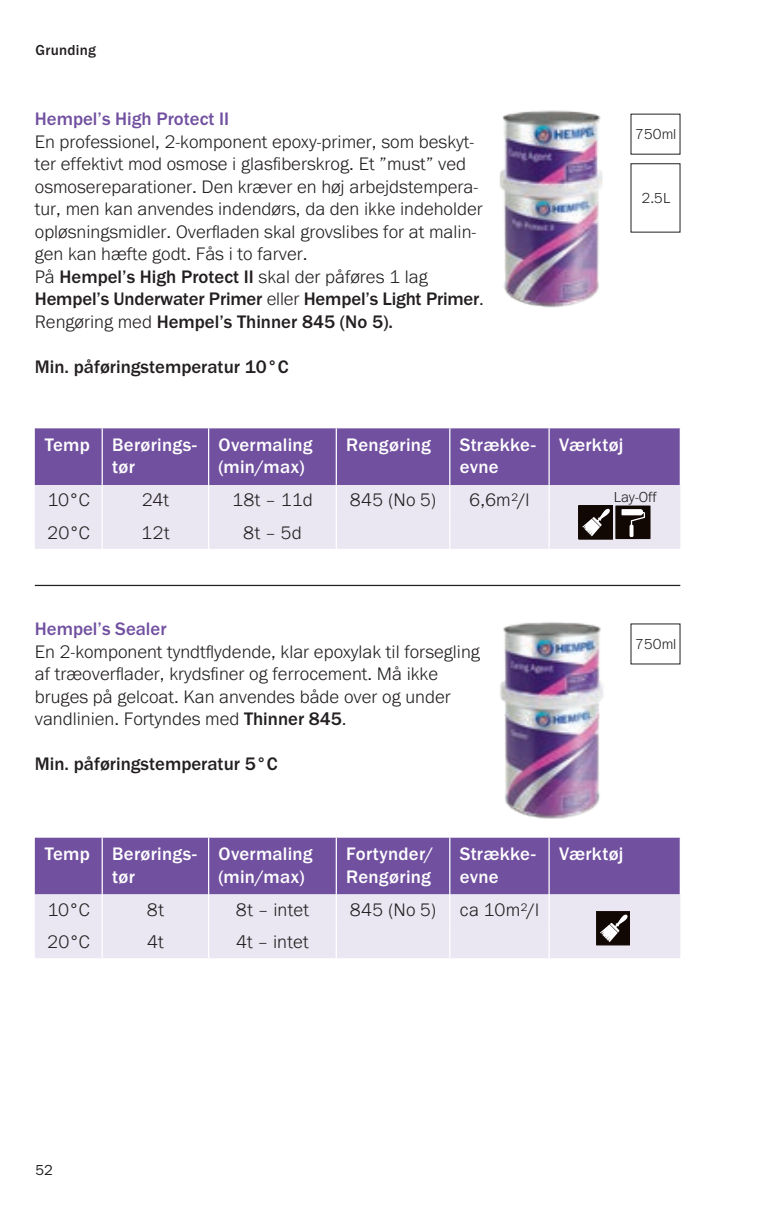
<style>
.page{position:relative;width:759px;height:1205px;background:#fff}
.page>*{position:absolute;margin:0;border:0;box-sizing:border-box;transform-origin:0 0}
.Produktbeskrivelse_s{font:300 18.75px/22.5px "Franklin Gothic URW";color:#231f20}
.Produktbeskrivelse_s-2{font:500 18.75px/22.5px "Franklin Gothic URW";color:#231f20}
.Table__7_5pt_Heading{font:500 18.75px/22.5px "Franklin Gothic URW";letter-spacing:.015em;color:#fff}
.Table__7_5pt_Text{font:300 18.75px "Franklin Gothic URW";letter-spacing:.01em;color:#231f20}
.Produktoverskrift{font:500 18.75px "Franklin Gothic URW";color:#7150a0}
.Mellemrubrik_-_DK{font:300 15px "Franklin Gothic URW";color:#231f20}
.t1{font:500 15px "Franklin Gothic URW";letter-spacing:.02em;color:#231f20}
.Billedtekst_-_DK{font:300 15px "Franklin Gothic URW";color:#231f20}
.t2{font:15px "Franklin Gothic URW Boo";color:#231f20}
.s1{font-weight:300}
.s2{font-weight:500}
</style>
<div class="page">
<div style="left:35px;top:428px;width:644px;height:57px;background:#7150a0"></div>
<div style="left:35px;top:485px;width:645px;height:64px;background:#eae7f2"></div>
<hr style="left:102px;top:428px;width:1px;height:57px;background:#fff">
<hr style="left:208px;top:428px;width:1px;height:57px;background:#fff">
<hr style="left:335px;top:428px;width:2px;height:57px;background:#fff">
<hr style="left:449px;top:428px;width:1px;height:57px;background:#fff">
<hr style="left:548px;top:428px;width:1px;height:57px;background:#fff">
<hr style="left:102px;top:485px;width:1px;height:31px;background:#fff">
<hr style="left:208px;top:485px;width:1px;height:31px;background:#fff">
<hr style="left:335px;top:485px;width:2px;height:31px;background:#fff">
<hr style="left:449px;top:485px;width:1px;height:31px;background:#fff">
<hr style="left:548px;top:485px;width:1px;height:31px;background:#fff">
<hr style="left:102px;top:516px;width:1px;height:33px;background:#fff">
<hr style="left:208px;top:516px;width:1px;height:33px;background:#fff">
<hr style="left:335px;top:516px;width:2px;height:33px;background:#fff">
<hr style="left:449px;top:516px;width:1px;height:33px;background:#fff">
<hr style="left:548px;top:516px;width:1px;height:33px;background:#fff">
<div style="left:35px;top:838px;width:644px;height:56px;background:#7150a0"></div>
<div style="left:35px;top:894px;width:645px;height:64px;background:#eae7f2"></div>
<hr style="left:102px;top:838px;width:1px;height:56px;background:#fff">
<hr style="left:208px;top:838px;width:1px;height:56px;background:#fff">
<hr style="left:335px;top:838px;width:2px;height:56px;background:#fff">
<hr style="left:449px;top:838px;width:1px;height:56px;background:#fff">
<hr style="left:548px;top:838px;width:1px;height:56px;background:#fff">
<hr style="left:102px;top:894px;width:1px;height:31px;background:#fff">
<hr style="left:208px;top:894px;width:1px;height:31px;background:#fff">
<hr style="left:335px;top:894px;width:2px;height:31px;background:#fff">
<hr style="left:449px;top:894px;width:1px;height:31px;background:#fff">
<hr style="left:548px;top:894px;width:1px;height:31px;background:#fff">
<hr style="left:102px;top:925px;width:1px;height:33px;background:#fff">
<hr style="left:208px;top:925px;width:1px;height:33px;background:#fff">
<hr style="left:335px;top:925px;width:2px;height:33px;background:#fff">
<hr style="left:449px;top:925px;width:1px;height:33px;background:#fff">
<hr style="left:548px;top:925px;width:1px;height:33px;background:#fff">
<hr style="left:35px;top:585px;width:645px;height:1px;background:#231f20">
<div style="left:578px;top:505px;width:33px;height:34px;background:#110703"></div>
<div style="left:578px;top:505px;width:33px;height:34px;border:1px solid #110703"></div>
<svg style="left:582px;top:508px;width:28px;height:28px"></svg>
<div style="left:615px;top:505px;width:35px;height:34px;background:#110703"></div>
<svg style="left:621px;top:509px;width:23px;height:28px"></svg>
<div style="left:596px;top:911px;width:33px;height:34px;background:#110703"></div>
<div style="left:596px;top:911px;width:33px;height:34px;border:1px solid #110703"></div>
<svg style="left:600px;top:914px;width:28px;height:28px"></svg>
<img style="left:500px;top:110px;width:103px;height:198px">
<img style="left:500px;top:622px;width:103px;height:197px">
<p class="t1" style="left:35px;top:40px;width:62px">Grunding</p>
<p class="Produktoverskrift" style="left:35px;top:108px;width:196px">Hempel’s High Protect II</p>
<p class="Produktbeskrivelse_s" style="left:35px;top:130px;width:449px">En professionel, 2-komponent epoxy-primer, som beskyt&shy;ter effektivt mod osmose i glasfiberskrog. Et ”must” ved osmosereparationer. Den kræver en høj arbejdstempera&shy;tur, men kan anvendes indendørs, da den ikke indeholder opløsningsmidler. Overfladen skal grovslibes for at malin&shy;gen kan hæfte godt. Fås i to farver.</p>
<p class="Produktbeskrivelse_s-2" style="left:35px;top:265px;width:450px"><span class="s1">På</span> Hempel’s High Protect II <span class="s1">skal der påføres 1 lag<br></span>Hempel’s Underwater Primer <span class="s1">eller</span> Hempel’s Light Primer<span class="s1">.<br>Rengøring med</span> Hempel’s Thinner 845 (No 5).</p>
<p class="Produktbeskrivelse_s-2" style="left:35px;top:355px;width:255px">Min. påføringstemperatur 10°C</p>
<p class="Mellemrubrik_-_DK" style="left:635px;top:125px;width:43px">750ml</p>
<p class="Mellemrubrik_-_DK" style="left:641px;top:189px;width:30px">2.5L</p>
<p class="Table__7_5pt_Heading" style="left:45px;top:433px;width:47px">Temp</p>
<p class="Table__7_5pt_Heading" style="left:112px;top:433px;width:86px">Berørings&shy;tør</p>
<p class="Table__7_5pt_Heading" style="left:218px;top:433px;width:95px">Overmaling (min/max)</p>
<p class="Table__7_5pt_Heading" style="left:346px;top:433px;width:86px">Rengøring</p>
<p class="Table__7_5pt_Heading" style="left:459px;top:433px;width:77px">Strække&shy;evne</p>
<p class="Table__7_5pt_Heading" style="left:559px;top:433px;width:66px">Værktøj</p>
<p class="Table__7_5pt_Text" style="left:47px;top:488px;width:44px">10°C</p>
<p class="Table__7_5pt_Text" style="left:142px;top:488px;width:29px">24t</p>
<p class="Table__7_5pt_Text" style="left:232px;top:488px;width:82px">18t – 11d</p>
<p class="Table__7_5pt_Text" style="left:349px;top:488px;width:88px">845 (No 5)</p>
<p class="Table__7_5pt_Text" style="left:469px;top:488px;width:62px">6,6m²/l</p>
<p class="Table__7_5pt_Text" style="left:47px;top:521px;width:44px">20°C</p>
<p class="Table__7_5pt_Text" style="left:141px;top:521px;width:30px">12t</p>
<p class="Table__7_5pt_Text" style="left:243px;top:521px;width:60px">8t – 5d</p>
<p class="Billedtekst_-_DK" style="left:613px;top:487px;width:45px">Lay-Off</p>
<p class="Produktoverskrift" style="left:35px;top:617px;width:133px">Hempel’s Sealer</p>
<p class="Produktbeskrivelse_s" style="left:35px;top:640px;width:446px">En 2-komponent tyndtflydende, klar epoxylak til forsegling af træoverflader, krydsfiner og ferrocement. Må ikke bruges på gelcoat. Kan anvendes både over og under vandlinien. Fortyndes med <span class="s2">Thinner 845</span>.</p>
<p class="Produktbeskrivelse_s-2" style="left:35px;top:752px;width:244px">Min. påføringstemperatur 5°C</p>
<p class="Mellemrubrik_-_DK" style="left:635px;top:635px;width:43px">750ml</p>
<p class="Table__7_5pt_Heading" style="left:45px;top:842px;width:47px">Temp</p>
<p class="Table__7_5pt_Heading" style="left:112px;top:842px;width:86px">Berørings&shy;tør</p>
<p class="Table__7_5pt_Heading" style="left:218px;top:842px;width:95px">Overmaling (min/max)</p>
<p class="Table__7_5pt_Heading" style="left:346px;top:842px;width:89px">Fortynder/<br>Rengøring</p>
<p class="Table__7_5pt_Heading" style="left:459px;top:842px;width:77px">Strække&shy;evne</p>
<p class="Table__7_5pt_Heading" style="left:559px;top:842px;width:66px">Værktøj</p>
<p class="Table__7_5pt_Text" style="left:47px;top:898px;width:44px">10°C</p>
<p class="Table__7_5pt_Text" style="left:147px;top:898px;width:19px">8t</p>
<p class="Table__7_5pt_Text" style="left:236px;top:898px;width:75px">8t – intet</p>
<p class="Table__7_5pt_Text" style="left:349px;top:898px;width:88px">845 (No 5)</p>
<p class="Table__7_5pt_Text" style="left:459px;top:898px;width:81px">ca 10m²/l</p>
<p class="Table__7_5pt_Text" style="left:47px;top:930px;width:44px">20°C</p>
<p class="Table__7_5pt_Text" style="left:147px;top:930px;width:18px">4t</p>
<p class="Table__7_5pt_Text" style="left:236px;top:930px;width:74px">4t – intet</p>
<p class="t2" style="left:35px;top:1160px;width:19px">52</p>
</div>
